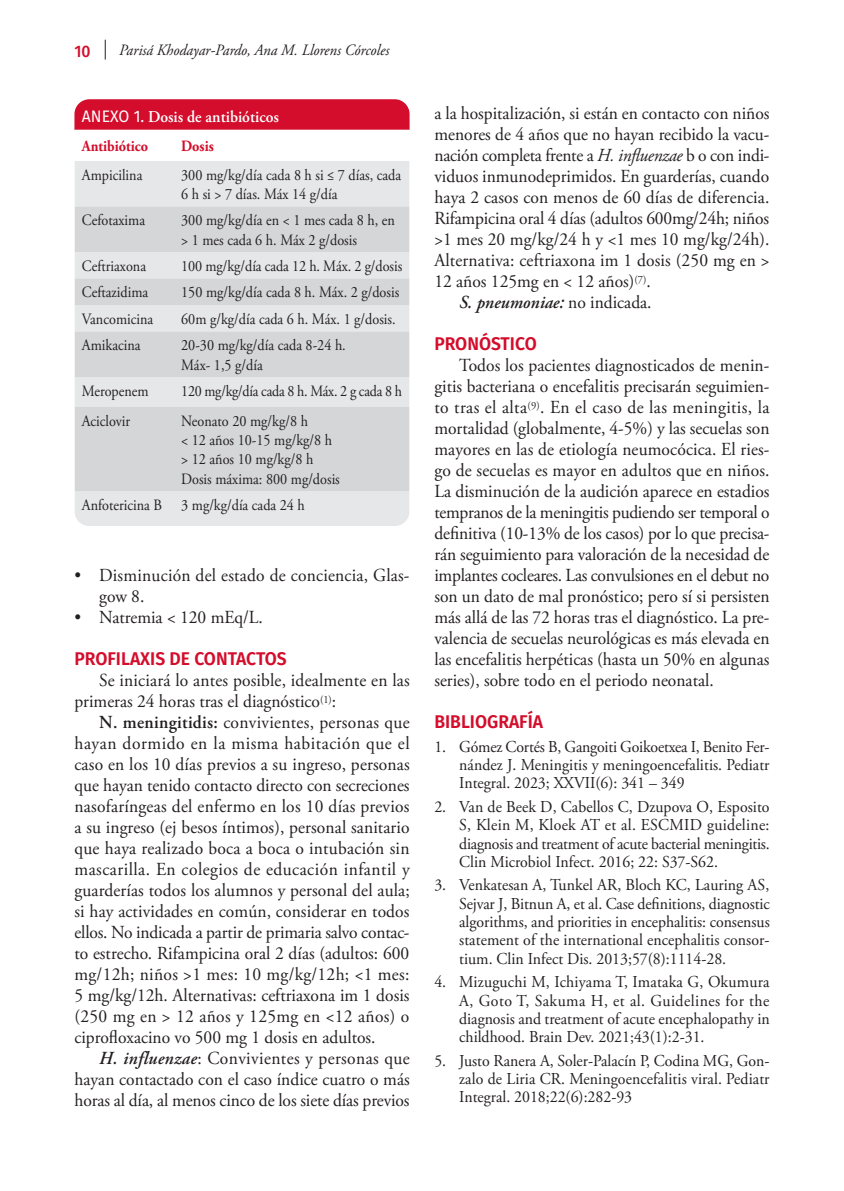
<style>
.page{position:relative;width:844px;height:1191px;background:#fff}
.page>*{position:absolute;margin:0;border:0;box-sizing:border-box;transform-origin:0 0}
.tx{font:18.38px/21px "Adobe Garamond Pro";color:#231f20;text-align:justify;scale:.95 1}
.parr_1{font:600 18.38px "Trujillo";color:#d30d2b;scale:.95 1}
.tx-2{font:italic 600 18.38px "Adobe Garamond Pro";color:#231f20;scale:.95 1}
.biblio{font:16.62px/18.4px "Adobe Garamond Pro";color:#231f20;text-align:justify;scale:.95 1}
.t1{font:600 16.62px "Adobe Garamond Pro";color:#fff;scale:.95 1}
.t2{font:500 16.62px "Trujillo";color:#d30d2b;scale:.95 1}
.t3{font:15.75px/19.2px "Adobe Garamond Pro";color:#231f20;scale:.9 1}
.t4{font:italic 15.75px "Adobe Garamond Pro";color:#231f20;scale:.95 1}
.t5{font:15.75px "Adobe Garamond Pro";color:#231f20;scale:.89 1}
.t6{font:700 15.75px "Adobe Garamond Pro";color:#d30d2b;scale:.9 1}
.s1{font-family:"Trujillo";font-weight:400}
.s2{font-weight:600}
.s3{font-weight:600;font-style:italic}
.s4{font-style:italic}
.s5{font-weight:400;font-style:normal}
</style>
<div class="page">
<svg style="left:105px;top:40px;width:1px;height:20px"></svg>
<div style="left:74px;top:99px;width:335px;height:31px;background:#d30d2b"></div>
<div style="left:75px;top:161px;width:334px;height:365px;background:#e6e7e9"></div>
<svg style="left:74px;top:206px;width:335px;height:285px;background:#dadbdd"></svg>
<p class="t2" style="left:74px;top:38px;width:19px">10</p>
<p class="t4" style="left:119px;top:41px;width:286px">Parisá Khodayar-Pardo, Ana M. Llorens Córcoles</p>
<p class="t1" style="left:82px;top:107px;width:209px"><span class="s1">ANEXO 1.</span> Dosis de antibióticos</p>
<p class="t6" style="left:82px;top:137px;width:75px">Antibiótico</p>
<p class="t6" style="left:181px;top:137px;width:38px">Dosis</p>
<p class="t3" style="left:82px;top:166px;width:69px">Ampicilina</p>
<p class="t3" style="left:181px;top:166px;width:246px">300 mg/kg/día cada 8 h si ≤ 7 días, cada<br>6 h si &gt; 7 días. Máx 14 g/día</p>
<p class="t3" style="left:82px;top:211px;width:72px">Cefotaxima</p>
<p class="t3" style="left:181px;top:211px;width:239px">300 mg/kg/día en &lt; 1 mes cada 8 h, en &gt; 1 mes cada 6 h. Máx 2 g/dosis</p>
<p class="t3" style="left:82px;top:257px;width:73px">Ceftriaxona</p>
<p class="t3" style="left:181px;top:257px;width:247px">100 mg/kg/día cada 12 h. Máx. 2 g/dosis</p>
<p class="t3" style="left:82px;top:283px;width:75px">Ceftazidima</p>
<p class="t3" style="left:181px;top:283px;width:244px">150 mg/kg/día cada 8 h. Máx. 2 g/dosis</p>
<p class="t3" style="left:82px;top:310px;width:81px">Vancomicina</p>
<p class="t3" style="left:181px;top:310px;width:240px">60m g/kg/día cada 6 h. Máx. 1 g/dosis.</p>
<p class="t3" style="left:82px;top:336px;width:67px">Amikacina</p>
<p class="t3" style="left:181px;top:336px;width:184px">20-30 mg/kg/día cada 8-24 h.<br>Máx- 1,5 g/día</p>
<p class="t3" style="left:82px;top:382px;width:76px">Meropenem</p>
<p class="t5" style="left:181px;top:381px;width:249px">120 mg/kg/día cada 8 h. Máx. 2 g cada 8 h</p>
<p class="t3" style="left:82px;top:412px;width:55px">Aciclovir</p>
<p class="t3" style="left:181px;top:412px;width:178px">Neonato 20 mg/kg/8 h<br>&lt; 12 años 10-15 mg/kg/8 h &gt; 12 años 10 mg/kg/8 h<br>Dosis máxima: 800 mg/dosis</p>
<p class="t3" style="left:82px;top:496px;width:249px">Anfotericina B 3 mg/kg/día cada 24 h</p>
<p class="tx" style="left:99px;top:565px;width:328px;text-indent:-25px">• Disminución del estado de conciencia, Glas&shy;gow 8.</p>
<p class="tx" style="left:74px;top:607px;width:200px">• Natremia &lt; 120 mEq/L.</p>
<p class="parr_1" style="left:74px;top:644px;width:225px">PROFILAXIS DE CONTACTOS</p>
<p class="tx" style="left:74px;top:670px;width:354px;text-indent:25px">Se iniciará lo antes posible, idealmente en las primeras 24 horas tras el diagnóstico<sup>(1)</sup>:</p>
<p class="tx" style="left:74px;top:712px;width:354px;text-indent:25px"><span class="s2">N. meningitidis:</span> convivientes, personas que hayan dormido en la misma habitación que el caso en los 10 días previos a su ingreso, personas que hayan tenido contacto directo con secreciones nasofaríngeas del enfermo en los 10 días previos a su ingreso (ej besos íntimos), personal sanitario que haya realizado boca a boca o intubación sin mascarilla. En colegios de educación infantil y guarderías todos los alumnos y personal del aula; si hay actividades en común, considerar en todos ellos. No indicada a partir de primaria salvo contac&shy;to estrecho. Rifampicina oral 2 días (adultos: 600 mg/12h; niños &gt;1 mes: 10 mg/kg/12h; &lt;1 mes:<br>5 mg/kg/12h. Alternativas: ceftriaxona im 1 dosis (250 mg en &gt; 12 años y 125mg en &lt;12 años) o ciprofloxacino vo 500 mg 1 dosis en adultos.</p>
<p class="tx" style="left:74px;top:1048px;width:354px;text-indent:25px"><span class="s3">H. influenzae</span>: Convivientes y personas que hayan contactado con el caso índice cuatro o más horas al día, al menos cinco de los siete días previos</p>
<p class="tx" style="left:434px;top:103px;width:354px">a la hospitalización, si están en contacto con niños menores de 4 años que no hayan recibido la vacu&shy;nación completa frente a <span class="s4">H. influenzae</span> b o con indi&shy;viduos inmunodeprimidos. En guarderías, cuando haya 2 casos con menos de 60 días de diferencia.<br>Rifampicina oral 4 días (adultos 600mg/24h; niños &gt;1 mes 20 mg/kg/24 h y &lt;1 mes 10 mg/kg/24h).<br>Alternativa: ceftriaxona im 1 dosis (250 mg en &gt; 12 años 125mg en &lt; 12 años)<sup>(7)</sup>.</p>
<p class="tx-2" style="left:459px;top:292px;width:204px">S. pneumoniae: <span class="s5">no indicada.</span></p>
<p class="parr_1" style="left:434px;top:329px;width:109px">PRONÓSTICO</p>
<p class="tx" style="left:434px;top:355px;width:354px;text-indent:25px">Todos los pacientes diagnosticados de menin&shy;gitis bacteriana o encefalitis precisarán seguimien&shy;to tras el alta<sup>(9)</sup>. En el caso de las meningitis, la mortalidad (globalmente, 4-5%) y las secuelas son mayores en las de etiología neumocócica. El ries&shy;go de secuelas es mayor en adultos que en niños.<br>La disminución de la audición aparece en estadios tempranos de la meningitis pudiendo ser temporal o definitiva (10-13% de los casos) por lo que precisa&shy;rán seguimiento para valoración de la necesidad de implantes cocleares. Las convulsiones en el debut no son un dato de mal pronóstico; pero sí si persisten más allá de las 72 horas tras el diagnóstico. La pre&shy;valencia de secuelas neurológicas es más elevada en las encefalitis herpéticas (hasta un 50% en algunas series), sobre todo en el periodo neonatal.</p>
<p class="parr_1" style="left:434px;top:707px;width:116px">BIBLIOGRAFÍA</p>
<p class="biblio" style="left:459px;top:738px;width:328px;text-indent:-25px">1. Gómez Cortés B, Gangoiti Goikoetxea I, Benito Fer&shy;nández J. Meningitis y meningoencefalitis. Pediatr Integral. 2023; XXVII(6): 341 – 349</p>
<p class="biblio" style="left:459px;top:798px;width:328px;text-indent:-25px">2. Van de Beek D, Cabellos C, Dzupova O, Esposito S, Klein M, Kloek AT et al. ESCMID guideline: diagnosis and treatment of acute bacterial meningitis.<br>Clin Microbiol Infect. 2016; 22: S37-S62.</p>
<p class="biblio" style="left:459px;top:876px;width:328px;text-indent:-25px">3. Venkatesan A, Tunkel AR, Bloch KC, Lauring AS, Sejvar J, Bitnun A, et al. Case definitions, diagnostic algorithms, and priorities in encephalitis: consensus statement of the international encephalitis consor&shy;tium. Clin Infect Dis. 2013;57(8):1114-28.</p>
<p class="biblio" style="left:459px;top:973px;width:328px;text-indent:-25px">4. Mizuguchi M, Ichiyama T, Imataka G, Okumura A, Goto T, Sakuma H, et al. Guidelines for the diagnosis and treatment of acute encephalopathy in childhood. Brain Dev. 2021;43(1):2-31.</p>
<p class="biblio" style="left:459px;top:1051px;width:328px;text-indent:-25px">5. Justo Ranera A, Soler-Palacín P, Codina MG, Gon&shy;zalo de Liria CR. Meningoencefalitis viral. Pediatr Integral. 2018;22(6):282-93</p>
</div>
